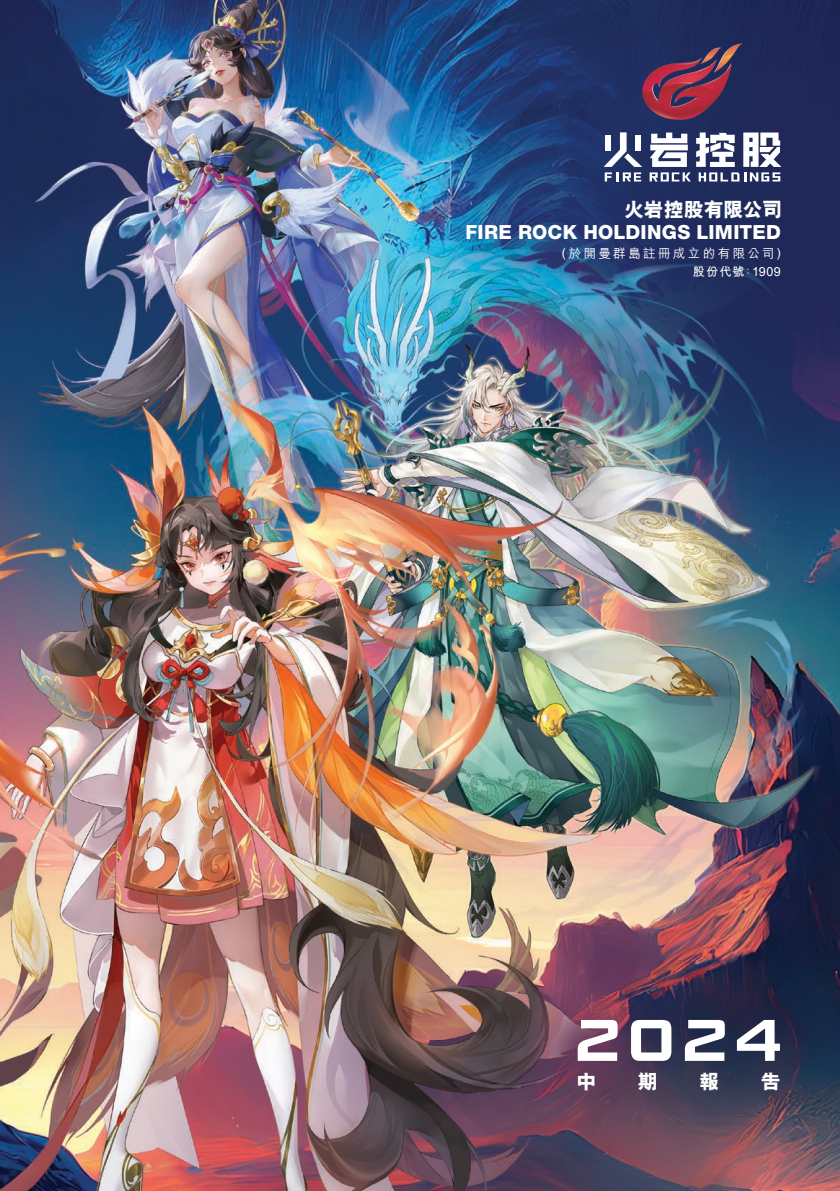
<style>
.page{position:relative;width:840px;height:1191px;background:#fff}
.page>*{position:absolute;margin:0;border:0;box-sizing:border-box;transform-origin:0 0}
.t1{font:58.8px "DF Zong Yi GB5 HK W7";color:#fff}
.t2{font:800 20px "M Hei HK";letter-spacing:-.02em;color:#fff}
.t3{font:800 19.8px "M Hei HK";color:#fff}
.t4{font:800 19.6px "Helvetica Neue LT Std";letter-spacing:.015em;color:#fff}
.t5{font:500 12.6px "M Hei HK";letter-spacing:.185em;color:#fff}
.t6{font:12.6px "Arial";color:#fff}
.t7{font:700 12.2px "M Hei HK";color:#fff}
.s1{font-family:"M Hei HK";font-weight:300}
</style>
<div class="page">
<img style="left:0;top:0;width:839px;height:1191px">
<svg style="left:603px;top:132px;width:39px;height:49px"></svg>
<svg style="left:649px;top:132px;width:132px;height:49px"></svg>
<img style="left:639px;top:43px;width:103px;height:77px">
<p class="t2" style="left:624px;top:196px;width:159px">火岩控股有限公司</p>
<p class="t4" style="left:465px;top:221px;width:317px">FIRE ROCK HOLDINGS LIMITED</p>
<p class="t5" style="left:776px;top:243px;width:6px">(</p>
<p class="t5" style="left:561px;top:244px;width:214px">於( 開曼群島註冊成立的有限公司</p>
<p class="t6" style="left:741px;top:263px;width:41px"><span class="s1">：</span>1909</p>
<p class="t7" style="left:692px;top:263px;width:54px">股份代號</p>
<h1 class="t1" style="left:574px;top:1008px;width:207px">2024</h1>
<p class="t3" style="left:576px;top:1068px;width:21px">中</p>
<p class="t3" style="left:637px;top:1068px;width:21px">期</p>
<p class="t3" style="left:699px;top:1068px;width:21px">報</p>
<p class="t3" style="left:760px;top:1068px;width:21px">告</p>
</div>
